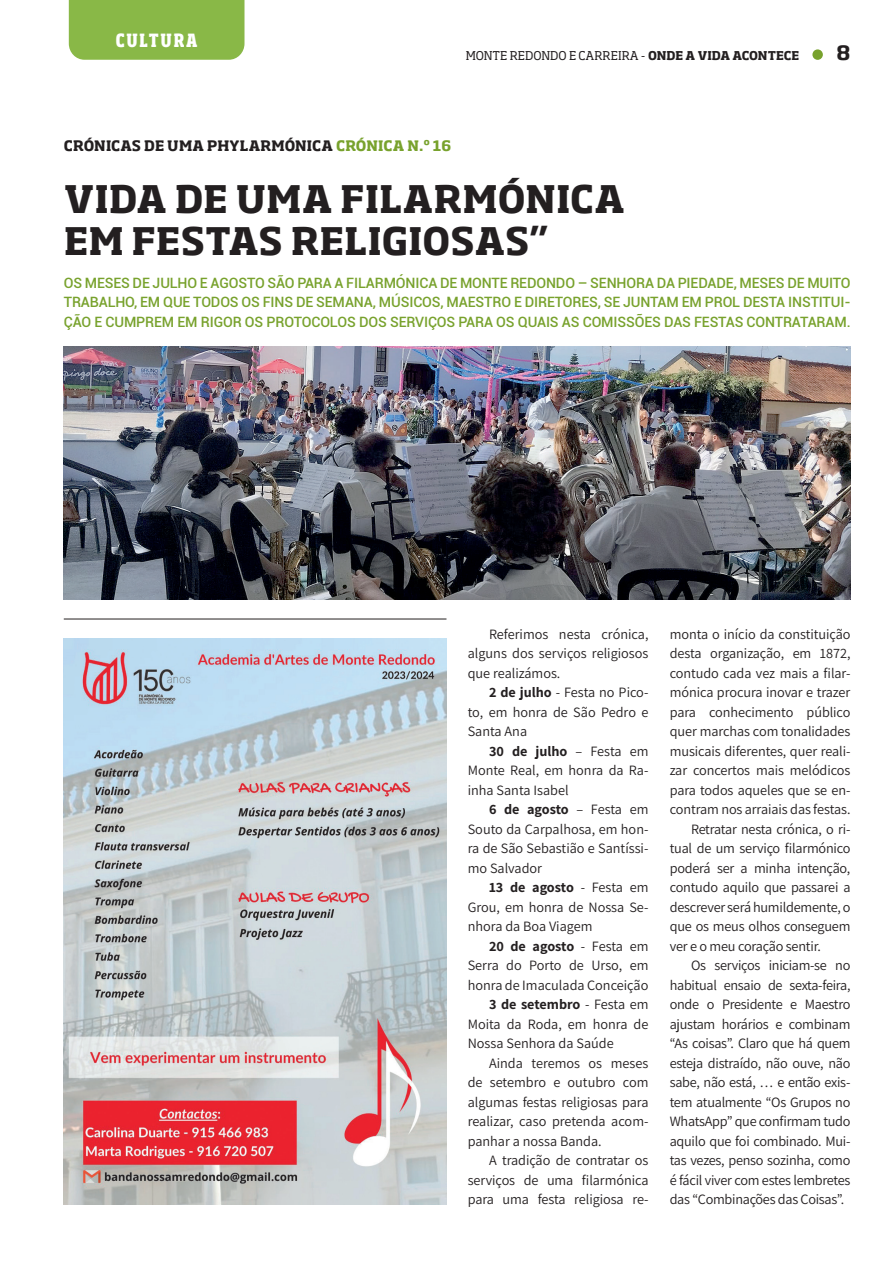
<style>
.page{position:relative;width:893px;height:1263px;background:#fff}
.page>*{position:absolute;margin:0;border:0;box-sizing:border-box;transform-origin:0 0}
.t1{font:700 37.5px/42px "Soho Pro";letter-spacing:.015em;color:#231f20}
.t2{font:700 19.5px "Soho Pro";color:#231f20}
.t3{font:800 condensed 18px "Soho Pro";letter-spacing:.105em;color:#fff;scale:.96 1}
.t4{font:14.25px/19.5px "Assistant";letter-spacing:-.015em;color:#231f20;text-align:justify}
.t5{font:500 14.25px/19.5px "Roboto";letter-spacing:-.01em;color:#78a22d;text-align:justify}
.t6{font:700 14.25px "Soho Pro";letter-spacing:.015em;color:#231f20}
.t7{font:700 14.25px "Assistant";color:#231f20}
.t8{font:12px "Soho Pro";color:#231f20}
.s1{font-weight:700}
.s2{color:#78a22d}
.s3{font-weight:400}
</style>
<div class="page">
<div style="left:69px;top:0;width:175px;height:60px;background:#89b847"></div>
<div style="left:812px;top:49px;width:11px;height:11px;background:#78a22d;border-radius:50%"></div>
<img style="left:64px;top:346px;width:786px;height:254px">
<img style="left:64px;top:639px;width:382px;height:565px">
<hr style="left:64px;top:619px;width:382px;height:1px;background:#231f20">
<p class="t3" style="left:116px;top:28px;width:87px">CULTURA</p>
<p class="t8" style="left:466px;top:47px;width:335px">MONTE REDONDO E CARREIRA - <span class="s1">ONDE A VIDA ACONTECE</span></p>
<h2 class="t2" style="left:836px;top:39px;width:15px">8</h2>
<p class="t6" style="left:64px;top:136px;width:389px">CRÓNICAS DE UMA PHYLARMÓNICA <span class="s2">CRÓNICA N.º 16</span></p>
<h1 class="t1" style="left:64px;top:175px;width:562px">VIDA DE UMA FILARMÓNICA<br>EM FESTAS RELIGIOSAS”</h1>
<p class="t5" style="left:64px;top:272px;width:788px">OS MESES DE JULHO E AGOSTO SÃO PARA A FILARMÓNICA DE MONTE REDONDO – SENHORA DA PIEDADE, MESES DE MUITO TRABALHO, EM QUE TODOS OS FINS DE SEMANA, MÚSICOS, MAESTRO E DIRETORES, SE JUNTAM EM PROL DESTA INSTITUI-ÇÃO E CUMPREM EM RIGOR OS PROTOCOLOS DOS SERVIÇOS PARA OS QUAIS AS COMISSÕES DAS FESTAS CONTRATARAM.</p>
<p class="t4" style="left:468px;top:624px;width:182px;text-indent:21px">Referimos nesta crónica, alguns dos serviços religiosos que realizámos.</p>
<p class="t4" style="left:468px;top:682px;width:182px;text-indent:21px"><span class="s1">2 de julho</span> - Festa no Pico&shy;to, em honra de São Pedro e Santa Ana</p>
<p class="t4" style="left:468px;top:741px;width:182px;text-indent:21px"><span class="s1">30 de julho</span> – Festa em Monte Real, em honra da Ra&shy;inha Santa Isabel</p>
<p class="t4" style="left:468px;top:799px;width:182px;text-indent:21px"><span class="s1">6 de agosto</span> – Festa em Souto da Carpalhosa, em hon&shy;ra de São Sebastião e Santíssi&shy;mo Salvador</p>
<p class="t4" style="left:468px;top:877px;width:182px;text-indent:21px"><span class="s1">13 de agosto</span> - Festa em Grou, em honra de Nossa Se&shy;nhora da Boa Viagem</p>
<p class="t7" style="left:489px;top:936px;width:161px">20 de agosto <span class="s3">- Festa em</span></p>
<p class="t4" style="left:468px;top:955px;width:182px">Serra do Porto de Urso, em</p>
<p class="t4" style="left:468px;top:974px;width:182px">honra de Imaculada Conceição</p>
<p class="t7" style="left:489px;top:995px;width:161px">3 de setembro <span class="s3">- Festa em</span></p>
<p class="t4" style="left:468px;top:1013px;width:182px">Moita da Roda, em honra de</p>
<p class="t4" style="left:468px;top:1033px;width:148px">Nossa Senhora da Saúde</p>
<p class="t4" style="left:489px;top:1052px;width:161px">Ainda teremos os meses</p>
<p class="t4" style="left:468px;top:1072px;width:182px">de setembro e outubro com</p>
<p class="t4" style="left:468px;top:1091px;width:182px">algumas festas religiosas para</p>
<p class="t4" style="left:468px;top:1111px;width:182px">realizar, caso pretenda acom-</p>
<p class="t4" style="left:468px;top:1130px;width:135px">panhar a nossa Banda.</p>
<p class="t4" style="left:489px;top:1150px;width:161px">A tradição de contratar os</p>
<p class="t4" style="left:468px;top:1169px;width:182px">serviços de uma filarmónica</p>
<p class="t4" style="left:468px;top:1189px;width:182px">para uma festa religiosa re-</p>
<p class="t4" style="left:670px;top:623px;width:182px">monta o início da constituição</p>
<p class="t4" style="left:670px;top:643px;width:182px">desta organização, em 1872,</p>
<p class="t4" style="left:670px;top:662px;width:182px">contudo cada vez mais a filar-</p>
<p class="t4" style="left:670px;top:682px;width:182px">mónica procura inovar e trazer</p>
<p class="t4" style="left:670px;top:701px;width:182px">para conhecimento público</p>
<p class="t4" style="left:670px;top:721px;width:182px">quer marchas com tonalidades</p>
<p class="t4" style="left:670px;top:740px;width:182px">musicais diferentes, quer reali-</p>
<p class="t4" style="left:670px;top:760px;width:182px">zar concertos mais melódicos</p>
<p class="t4" style="left:670px;top:779px;width:182px">para todos aqueles que se en-</p>
<p class="t4" style="left:670px;top:799px;width:182px">contram nos arraiais das festas.</p>
<p class="t4" style="left:691px;top:818px;width:161px">Retratar nesta crónica, o ri-</p>
<p class="t4" style="left:670px;top:838px;width:182px">tual de um serviço filarmónico</p>
<p class="t4" style="left:670px;top:857px;width:182px">poderá ser a minha intenção,</p>
<p class="t4" style="left:670px;top:877px;width:182px">contudo aquilo que passarei a</p>
<p class="t4" style="left:670px;top:896px;width:182px">descrever será humildemente, o</p>
<p class="t4" style="left:670px;top:916px;width:182px">que os meus olhos conseguem</p>
<p class="t4" style="left:670px;top:935px;width:153px">ver e o meu coração sentir.</p>
<p class="t4" style="left:691px;top:955px;width:161px">Os serviços iniciam-se no</p>
<p class="t4" style="left:670px;top:974px;width:182px">habitual ensaio de sexta-feira,</p>
<p class="t4" style="left:670px;top:994px;width:182px">onde o Presidente e Maestro</p>
<p class="t4" style="left:670px;top:1013px;width:182px">ajustam horários e combinam</p>
<p class="t4" style="left:670px;top:1033px;width:182px">“As coisas”. Claro que há quem</p>
<p class="t4" style="left:670px;top:1052px;width:182px">esteja distraído, não ouve, não</p>
<p class="t4" style="left:670px;top:1072px;width:182px">sabe, não está, … e então exis-</p>
<p class="t4" style="left:670px;top:1091px;width:182px">tem atualmente “Os Grupos no</p>
<p class="t4" style="left:670px;top:1111px;width:182px">WhatsApp” que confirmam tudo</p>
<p class="t4" style="left:670px;top:1130px;width:182px">aquilo que foi combinado. Mui-</p>
<p class="t4" style="left:670px;top:1150px;width:182px">tas vezes, penso sozinha, como</p>
<p class="t4" style="left:670px;top:1169px;width:182px">é fácil viver com estes lembretes</p>
<p class="t4" style="left:670px;top:1189px;width:176px">das “Combinações das Coisas”.</p>
</div>
